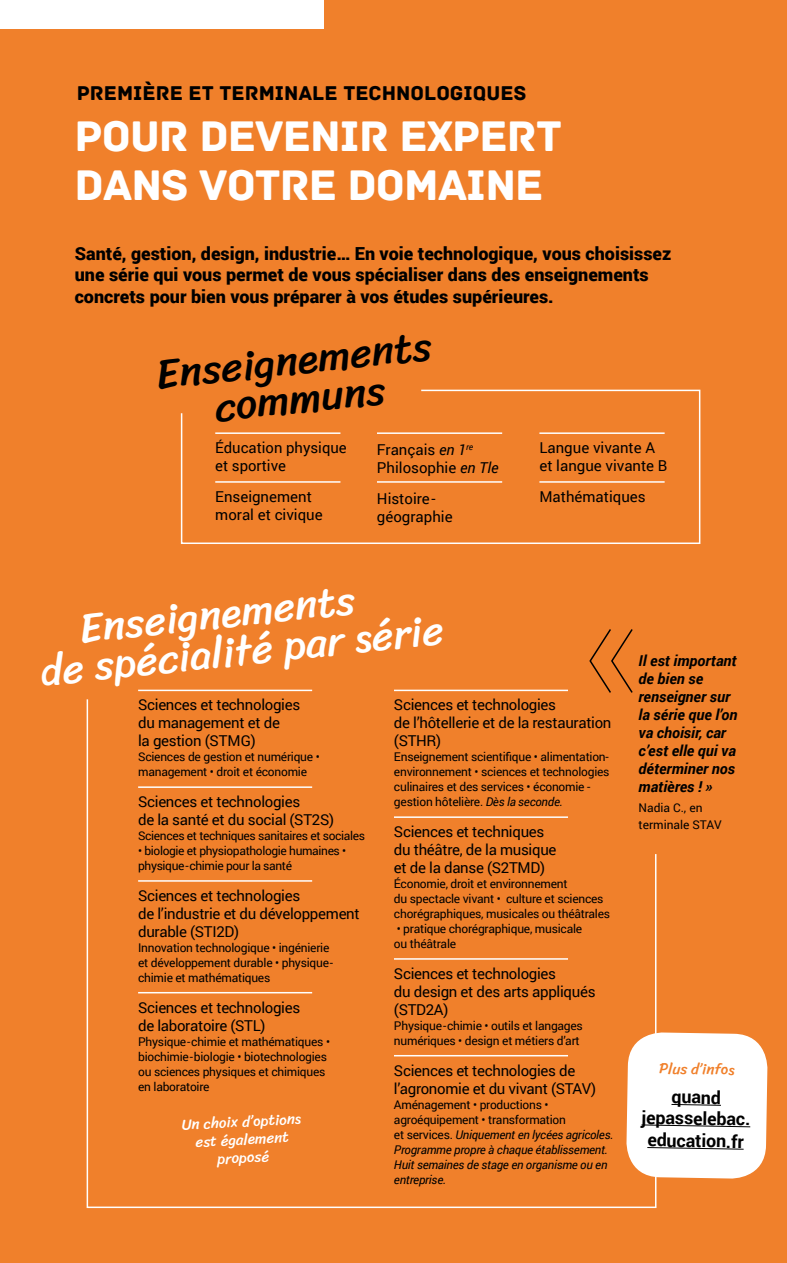
<style>
.page{position:relative;width:787px;height:1263px;background:#f0802b}
.page>*{position:absolute;margin:0;border:0;box-sizing:border-box;transform-origin:0 0}
.t1{font:45px/49.5px "Archive";letter-spacing:-.02em;color:#fff}
.t2{font:42px/39px "Sriracha";color:#fff}
.t3{font:42px/39px "Sriracha";color:#000;text-align:center}
.t4{font:21px "Archive";color:#000}
.t5{font:900 18px/21.6px "Roboto";color:#000}
.t6{font:700 18px/21.8px "Roboto";color:#000;text-align:center}
.t7{font:15px/18px "Roboto";letter-spacing:-.02em;color:#000}
.t8{font:15px/18px "Roboto";color:#000}
.t9{font:italic 700 15px/18px "Roboto";color:#000}
.t10{font:15px/18px "Sriracha";color:#fff;text-align:center}
.t11{font:15px "Sriracha";color:#f0802b}
.t12{font:12px/15px "Roboto";letter-spacing:-.02em;color:#000}
.t13{font:italic 12px/15px "Roboto";letter-spacing:-.02em;color:#000}
.t14{font:12px/16.5px "Roboto";color:#000}
.s1{font-style:italic}
.s2{font-style:normal}
</style>
<div class="page">
<svg style="left:589px;top:629px;width:44px;height:64px"></svg>
<div style="left:0;top:0;width:323px;height:28px;background:#fff"></div>
<hr style="left:138px;top:690px;width:174px;height:1px;background:#fff">
<hr style="left:394px;top:690px;width:174px;height:1px;background:#fff">
<svg style="left:86px;top:699px;width:571px;height:510px"></svg>
<svg style="left:180px;top:389px;width:521px;height:155px"></svg>
<hr style="left:215px;top:432px;width:125px;height:2px;background:#fff">
<hr style="left:215px;top:481px;width:125px;height:2px;background:#fff">
<hr style="left:377px;top:432px;width:125px;height:2px;background:#fff">
<hr style="left:377px;top:481px;width:125px;height:2px;background:#fff">
<hr style="left:539px;top:432px;width:125px;height:2px;background:#fff">
<hr style="left:539px;top:481px;width:125px;height:2px;background:#fff">
<svg style="left:626px;top:1032px;width:142px;height:147px;background:#faf2eb"></svg>
<h3 class="t4" style="left:77px;top:80px;width:451px">PREMIÈRE ET TERMINALE TECHNOLOGIQUES</h3>
<h1 class="t1" style="left:75px;top:111px;width:488px">POUR DEVENIR EXPERT<br>DANS VOTRE DOMAINE</h1>
<h3 class="t5" style="left:75px;top:242px;width:598px">Santé, gestion, design, industrie… En voie technologique, vous choisissez une série qui vous permet de vous spécialiser dans des enseignements concrets pour bien vous préparer à vos études supérieures.</h3>
<h2 class="t3" style="left:154px;top:355px;width:278px;rotate:-6deg">Enseignements communs</h2>
<p class="t8" style="left:215px;top:438px;width:133px">Éducation physique et sportive</p>
<p class="t8" style="left:215px;top:487px;width:109px">Enseignement moral et civique</p>
<p class="t8" style="left:377px;top:440px;width:123px">Français <span class="s1">en 1</span><sup>re<br></sup>Philosophie <span class="s1">en Tle</span></p>
<p class="t8" style="left:377px;top:489px;width:77px">Histoire&shy;géographie</p>
<p class="t8" style="left:539px;top:438px;width:130px">Langue vivante A et langue vivante B</p>
<p class="t8" style="left:539px;top:487px;width:108px">Mathématiques</p>
<h2 class="t2" style="left:34px;top:613px;width:406px;text-indent:43px;rotate:-6deg">Enseignements<br>de spécialité par série</h2>
<p class="t7" style="left:138px;top:695px;width:164px">Sciences et technologies du management et de<br>la gestion (STMG)</p>
<p class="t12" style="left:138px;top:749px;width:183px">Sciences de gestion et numérique • management • droit et économie</p>
<p class="t7" style="left:138px;top:792px;width:197px">Sciences et technologies<br>de la santé et du social (ST2S)</p>
<p class="t12" style="left:138px;top:828px;width:228px">Sciences et techniques sanitaires et sociales</p>
<p class="t12" style="left:138px;top:843px;width:210px">• biologie et physiopathologie humaines • physique-chimie pour la santé</p>
<p class="t7" style="left:138px;top:886px;width:223px">Sciences et technologies<br>de l’industrie et du développement durable (STI2D)</p>
<p class="t12" style="left:138px;top:939px;width:197px">Innovation technologique • ingénierie et développement durable • physique&shy;chimie et mathématiques</p>
<p class="t7" style="left:138px;top:998px;width:164px">Sciences et technologies de laboratoire (STL)</p>
<p class="t12" style="left:138px;top:1033px;width:193px">Physique-chimie et mathématiques • biochimie-biologie • biotechnologies ou sciences physiques et chimiques en laboratoire</p>
<p class="t7" style="left:394px;top:695px;width:219px">Sciences et technologies<br>de l’hôtellerie et de la restauration (STHR)</p>
<p class="t12" style="left:394px;top:749px;width:217px">Enseignement scientifique • alimentation&shy;environnement • sciences et technologies culinaires et des services • économie - gestion hôtelière. <span class="s1">Dès la seconde.</span></p>
<p class="t7" style="left:394px;top:822px;width:164px">Sciences et techniques du théâtre, de la musique et de la danse (S2TMD)</p>
<p class="t12" style="left:394px;top:876px;width:218px">Économie, droit et environnement<br>du spectacle vivant • culture et sciences chorégraphiques, musicales ou théâtrales</p>
<p class="t12" style="left:394px;top:921px;width:190px">• pratique chorégraphique, musicale ou théâtrale</p>
<p class="t7" style="left:394px;top:964px;width:203px">Sciences et technologies<br>du design et des arts appliqués (STD2A)</p>
<p class="t12" style="left:394px;top:1017px;width:190px">Physique-chimie • outils et langages numériques • design et métiers d’art</p>
<p class="t7" style="left:394px;top:1061px;width:204px">Sciences et technologies de l’agronomie et du vivant (STAV)</p>
<p class="t13" style="left:394px;top:1096px;width:221px"><span class="s2">Aménagement • productions • agroéquipement • transformation<br>et services.</span> Uniquement en lycées agricoles.<br>Programme propre à chaque établissement.<br>Huit semaines de stage en organisme ou en entreprise.</p>
<p class="t10" style="left:181px;top:1115px;width:122px;rotate:-3deg">Un choix d’options est également proposé</p>
<p class="t9" style="left:638px;top:651px;width:100px">Il est important de bien se renseigner sur la série que l’on va choisir, car c’est elle qui va déterminer nos matières ! »</p>
<p class="t14" style="left:638px;top:799px;width:85px">Nadia C., en terminale STAV</p>
<p class="t11" style="left:659px;top:1059px;width:78px;rotate:1deg">Plus d’infos</p>
<h3 class="t6" style="left:642px;top:1084px;width:110px;rotate:1deg">quand jepasselebac. education.fr</h3>
</div>
